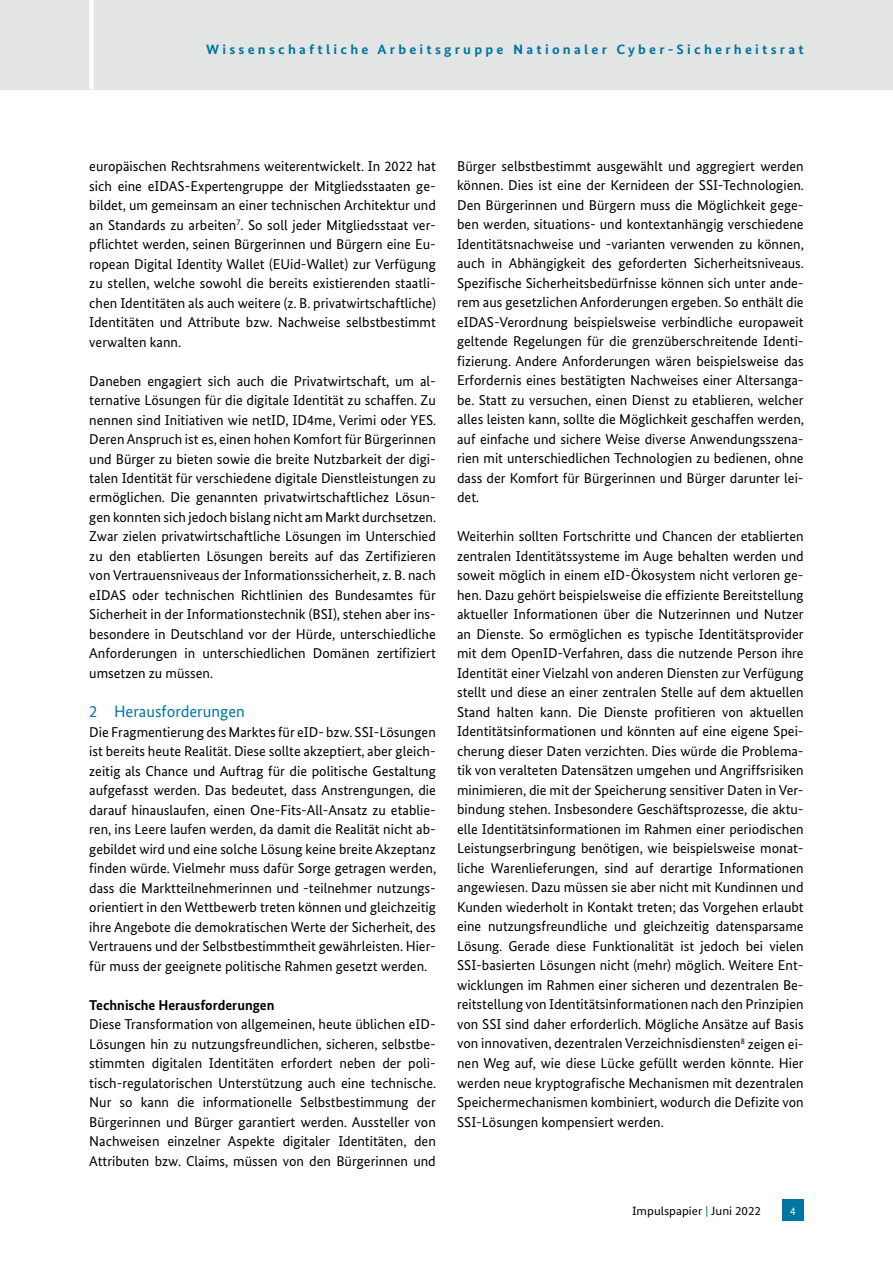
<style>
.page{position:relative;width:893px;height:1263px;background:#fff}
.page>*{position:absolute;margin:0;border:0;box-sizing:border-box;transform-origin:0 0}
.t1{font:16.5px "Bundes Sans";color:#0076a0}
.t2{font:14.25px/19.5px "Bundes Sans";color:#000;text-align:justify}
.t3{font:700 14.25px "Bundes Sans";color:#000}
.t4{font:700 13.5px "Bundes Sans";letter-spacing:.22em;color:#0076a0;scale:1.08 1}
.t5{font:12px "Bundes Sans";color:#000;scale:1.08 1}
.t6{font:11.25px "Bundes Sans";color:#fff}
.s1{color:#0076a0}
</style>
<div class="page">
<div style="left:782px;top:1199px;width:22px;height:21px;background:#0076a0"></div>
<div style="left:0;top:0;width:893px;height:89px;background:#e3e4e4"></div>
<div style="left:89px;top:0;width:5px;height:89px;background:#fff"></div>
<p class="t4" style="left:206px;top:41px;width:555px">Wissenschaftliche Arbeitsgruppe Nationaler Cyber-Sicherheitsrat</p>
<p class="t2" style="left:89px;top:156px;width:348px">europäischen Rechtsrahmens weiterentwickelt. In 2022 hat sich eine eIDAS-Expertengruppe der Mitgliedsstaaten ge&shy;bildet, um gemeinsam an einer technischen Architektur und an Standards zu arbeiten<sup>7</sup>. So soll jeder Mitgliedsstaat ver&shy;pflichtet werden, seinen Bürgerinnen und Bürgern eine Eu&shy;ropean Digital Identity Wallet (EUid-Wallet) zur Verfügung zu stellen, welche sowohl die bereits existierenden staatli&shy;chen Identitäten als auch weitere (z. B. privatwirtschaftliche)<br>Identitäten und Attribute bzw. Nachweise selbstbestimmt verwalten kann.</p>
<p class="t2" style="left:89px;top:371px;width:348px">Daneben engagiert sich auch die Privatwirtschaft, um al&shy;ternative Lösungen für die digitale Identität zu schaffen. Zu nennen sind Initiativen wie netID, ID4me, Verimi oder YES.<br>Deren Anspruch ist es, einen hohen Komfort für Bürgerinnen und Bürger zu bieten sowie die breite Nutzbarkeit der digi&shy;talen Identität für verschiedene digitale Dienstleistungen zu ermöglichen. Die genannten privatwirtschaftlichez Lösun&shy;gen konnten sich jedoch bislang nicht am Markt durchsetzen.<br>Zwar zielen privatwirtschaftliche Lösungen im Unterschied zu den etablierten Lösungen bereits auf das Zertifizieren von Vertrauensniveaus der Informationssicherheit, z. B. nach eIDAS oder technischen Richtlinien des Bundesamtes für Sicherheit in der Informationstechnik (BSI), stehen aber ins&shy;besondere in Deutschland vor der Hürde, unterschiedliche Anforderungen in unterschiedlichen Domänen zertifiziert umsetzen zu müssen.</p>
<h1 class="t1" style="left:89px;top:701px;width:157px">2 Herausforderungen</h1>
<p class="t2" style="left:89px;top:722px;width:348px">Die Fragmentierung des Marktes für eID- bzw. SSI-Lösungen ist bereits heute Realität. Diese sollte akzeptiert, aber gleich&shy;zeitig als Chance und Auftrag für die politische Gestaltung aufgefasst werden. Das bedeutet, dass Anstrengungen, die darauf hinauslaufen, einen One-Fits-All-Ansatz zu etablie&shy;ren, ins Leere laufen werden, da damit die Realität nicht ab&shy;gebildet wird und eine solche Lösung keine breite Akzeptanz finden würde. Vielmehr muss dafür Sorge getragen werden, dass die Marktteilnehmerinnen und -teilnehmer nutzungs&shy;orientiert in den Wettbewerb treten können und gleichzeitig ihre Angebote die demokratischen Werte der Sicherheit, des Vertrauens und der Selbstbestimmtheit gewährleisten. Hier&shy;für muss der geeignete politische Rahmen gesetzt werden.</p>
<h2 class="t3" style="left:89px;top:996px;width:187px">Technische Herausforderungen</h2>
<p class="t2" style="left:89px;top:1014px;width:348px">Diese Transformation von allgemeinen, heute üblichen eID-Lösungen hin zu nutzungsfreundlichen, sicheren, selbstbe&shy;stimmten digitalen Identitäten erfordert neben der poli&shy;tisch-regulatorischen Unterstützung auch eine technische.<br>Nur so kann die informationelle Selbstbestimmung der Bürgerinnen und Bürger garantiert werden. Aussteller von Nachweisen einzelner Aspekte digitaler Identitäten, den Attributen bzw. Claims, müssen von den Bürgerinnen und</p>
<p class="t2" style="left:457px;top:156px;width:348px">Bürger selbstbestimmt ausgewählt und aggregiert werden können. Dies ist eine der Kernideen der SSI-Technologien.<br>Den Bürgerinnen und Bürgern muss die Möglichkeit gege&shy;ben werden, situations- und kontextanhängig verschiedene Identitätsnachweise und -varianten verwenden zu können, auch in Abhängigkeit des geforderten Sicherheitsniveaus.<br>Spezifische Sicherheitsbedürfnisse können sich unter ande&shy;rem aus gesetzlichen Anforderungen ergeben. So enthält die eIDAS-Verordnung beispielsweise verbindliche europaweit geltende Regelungen für die grenzüberschreitende Identi&shy;fizierung. Andere Anforderungen wären beispielsweise das Erfordernis eines bestätigten Nachweises einer Altersanga&shy;be. Statt zu versuchen, einen Dienst zu etablieren, welcher alles leisten kann, sollte die Möglichkeit geschaffen werden, auf einfache und sichere Weise diverse Anwendungsszena&shy;rien mit unterschiedlichen Technologien zu bedienen, ohne dass der Komfort für Bürgerinnen und Bürger darunter lei&shy;det.</p>
<p class="t2" style="left:457px;top:527px;width:348px">Weiterhin sollten Fortschritte und Chancen der etablierten zentralen Identitätssysteme im Auge behalten werden und soweit möglich in einem eID-Ökosystem nicht verloren ge&shy;hen. Dazu gehört beispielsweise die effiziente Bereitstellung aktueller Informationen über die Nutzerinnen und Nutzer an Dienste. So ermöglichen es typische Identitätsprovider mit dem OpenID-Verfahren, dass die nutzende Person ihre Identität einer Vielzahl von anderen Diensten zur Verfügung stellt und diese an einer zentralen Stelle auf dem aktuellen Stand halten kann. Die Dienste profitieren von aktuellen Identitätsinformationen und könnten auf eine eigene Spei&shy;cherung dieser Daten verzichten. Dies würde die Problema&shy;tik von veralteten Datensätzen umgehen und Angriffsrisiken minimieren, die mit der Speicherung sensitiver Daten in Ver&shy;bindung stehen. Insbesondere Geschäftsprozesse, die aktu&shy;elle Identitätsinformationen im Rahmen einer periodischen Leistungserbringung benötigen, wie beispielsweise monat&shy;liche Warenlieferungen, sind auf derartige Informationen angewiesen. Dazu müssen sie aber nicht mit Kundinnen und Kunden wiederholt in Kontakt treten; das Vorgehen erlaubt eine nutzungsfreundliche und gleichzeitig datensparsame Lösung. Gerade diese Funktionalität ist jedoch bei vielen SSI-basierten Lösungen nicht (mehr) möglich. Weitere Ent&shy;wicklungen im Rahmen einer sicheren und dezentralen Be&shy;reitstellung von Identitätsinformationen nach den Prinzipien von SSI sind daher erforderlich. Mögliche Ansätze auf Basis von innovativen, dezentralen Verzeichnisdiensten<sup>8</sup> zeigen ei&shy;nen Weg auf, wie diese Lücke gefüllt werden könnte. Hier werden neue kryptografische Mechanismen mit dezentralen Speichermechanismen kombiniert, wodurch die Defizite von SSI-Lösungen kompensiert werden.</p>
<p class="t5" style="left:632px;top:1204px;width:121px">Impulspapier <span class="s1">|</span> Juni 2022</p>
<p class="t6" style="left:790px;top:1204px;width:7px">4</p>
</div>
